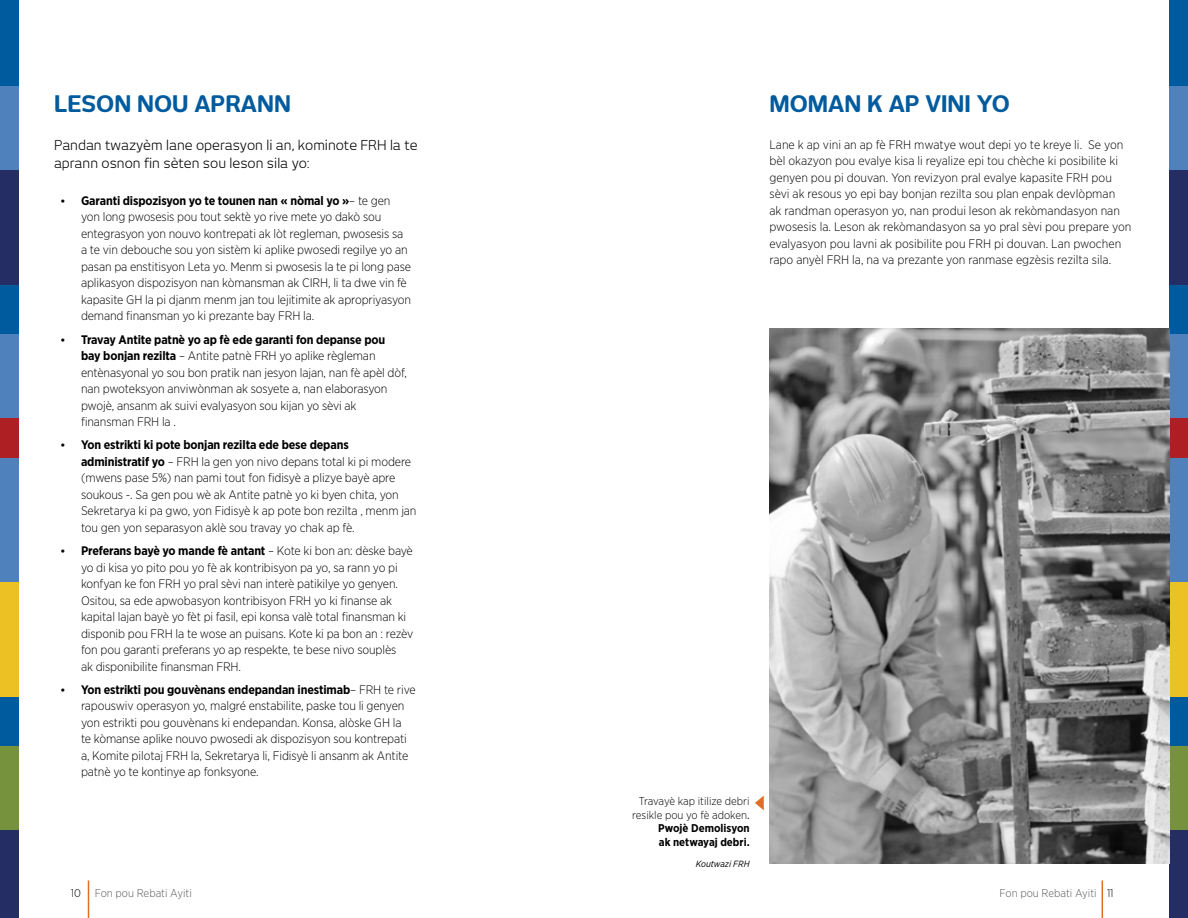
<style>
.page{position:relative;width:1188px;height:918px;background:#fff}
.page>*{position:absolute;margin:0;border:0;box-sizing:border-box;transform-origin:0 0}
.t1{font:700 22.5px "New June";color:#005b9e}
.t2{font:13.5px/18px "New June";color:#000}
.t3{font:300 12.3px/16.5px "Gotham Narrow";letter-spacing:-.01em;color:#000}
.t4{font:300 11.25px/14px "Gotham Narrow";color:#000;text-align:right}
.t5{font:300 11.25px "Gotham Narrow";color:#58595b}
.t6{font:italic 9px "Gotham Narrow";color:#000}
.s1{font-family:"Myriad Pro";font-weight:400;font-size:15px}
.s2{font-weight:700}
.s3{font-weight:400}
.s4{color:#000}
</style>
<div class="page">
<hr style="left:1102px;top:880px;width:1px;height:38px;background:#e26d25">
<hr style="left:88px;top:880px;width:1px;height:38px;background:#e26d25">
<div style="left:1170px;top:0;width:18px;height:88px;background:#005b9e"></div>
<div style="left:0;top:0;width:18px;height:88px;background:#005b9e"></div>
<div style="left:1170px;top:221px;width:18px;height:115px;background:#005b9e"></div>
<div style="left:0;top:221px;width:18px;height:115px;background:#005b9e"></div>
<div style="left:1170px;top:633px;width:18px;height:115px;background:#005b9e"></div>
<div style="left:0;top:633px;width:18px;height:115px;background:#005b9e"></div>
<div style="left:1170px;top:86px;width:18px;height:115px;background:#4f81bd"></div>
<div style="left:0;top:86px;width:18px;height:115px;background:#4f81bd"></div>
<div style="left:1170px;top:452px;width:18px;height:161px;background:#4f81bd"></div>
<div style="left:0;top:452px;width:18px;height:161px;background:#4f81bd"></div>
<div style="left:1170px;top:334px;width:18px;height:115px;background:#4f81bd"></div>
<div style="left:0;top:334px;width:18px;height:115px;background:#4f81bd"></div>
<div style="left:1170px;top:746px;width:18px;height:115px;background:#76923c"></div>
<div style="left:0;top:746px;width:18px;height:115px;background:#76923c"></div>
<div style="left:1170px;top:170px;width:18px;height:115px;background:#252d65"></div>
<div style="left:0;top:170px;width:18px;height:115px;background:#252d65"></div>
<div style="left:1170px;top:582px;width:18px;height:115px;background:#ecc124"></div>
<div style="left:0;top:582px;width:18px;height:115px;background:#ecc124"></div>
<div style="left:1170px;top:418px;width:18px;height:40px;background:#ad1f23"></div>
<div style="left:0;top:418px;width:18px;height:40px;background:#ad1f23"></div>
<div style="left:1170px;top:830px;width:18px;height:88px;background:#252d65"></div>
<div style="left:0;top:830px;width:18px;height:88px;background:#252d65"></div>
<svg style="left:755px;top:796px;width:9px;height:14px"></svg>
<img style="left:770px;top:329px;width:400px;height:535px">
<h1 class="t1" style="left:54px;top:90px;width:239px">LESON NOU APRANN</h1>
<p class="t2" style="left:54px;top:136px;width:365px">Pandan twazyèm lane operasyon li an, kominote FRH la te aprann osnon fin sèten sou leson sila yo:</p>
<p class="t3" style="left:81px;top:192px;width:332px;text-indent:-20px"><span class="s1">•</span> <span class="s2">Garanti dispozisyon yo te tounen nan « nòmal yo »</span>– te gen yon long pwosesis pou tout sektè yo rive mete yo dakò sou entegrasyon yon nouvo kontrepati ak lòt regleman, pwosesis sa a te vin debouche sou yon sistèm ki aplike pwosedi regilye yo an pasan pa enstitisyon Leta yo. Menm si pwosesis la te pi long pase aplikasyon dispozisyon nan kòmansman ak CIRH, li ta dwe vin fè kapasite GH la pi djanm menm jan tou lejitimite ak apropriyasyon demand finansman yo ki prezante bay FRH la.</p>
<p class="t3" style="left:81px;top:331px;width:327px;text-indent:-20px"><span class="s1">•</span> <span class="s2">Travay Antite patnè yo ap fè ede garanti fon depanse pou bay bonjan rezilta</span> – Antite patnè FRH yo aplike règleman entènasyonal yo sou bon pratik nan jesyon lajan, nan fè apèl dòf, nan pwoteksyon anviwònman ak sosyete a, nan elaborasyon pwojè, ansanm ak suivi evalyasyon sou kijan yo sèvi ak finansman FRH la .</p>
<p class="t3" style="left:81px;top:437px;width:337px;text-indent:-20px"><span class="s1">•</span> <span class="s2">Yon estrikti ki pote bonjan rezilta ede bese depans administratif yo</span> – FRH la gen yon nivo depans total ki pi modere (mwens pase 5%) nan pami tout fon fidisyè a plizye bayè apre soukous -. Sa gen pou wè ak Antite patnè yo ki byen chita, yon Sekretarya ki pa gwo, yon Fidisyè k ap pote bon rezilta , menm jan tou gen yon separasyon aklè sou travay yo chak ap fè.</p>
<p class="t3" style="left:81px;top:542px;width:334px;text-indent:-20px"><span class="s1">•</span> <span class="s2">Preferans bayè yo mande fè antant</span> – Kote ki bon an: dèske bayè yo di kisa yo pito pou yo fè ak kontribisyon pa yo, sa rann yo pi konfyan ke fon FRH yo pral sèvi nan interè patikilye yo genyen.<br>Ositou, sa ede apwobasyon kontribisyon FRH yo ki finanse ak kapital lajan bayè yo fèt pi fasil, epi konsa valè total finansman ki disponib pou FRH la te wose an puisans. Kote ki pa bon an : rezèv fon pou garanti preferans yo ap respekte, te bese nivo souplès<br>ak disponibilite finansman FRH.</p>
<p class="t3" style="left:81px;top:681px;width:336px;text-indent:-20px"><span class="s1">•</span> <span class="s2">Yon estrikti pou gouvènans endepandan inestimab</span>– FRH te rive rapouswiv operasyon yo, malgré enstabilite, paske tou li genyen yon estrikti pou gouvènans ki endepandan. Konsa, alòske GH la<br>te kòmanse aplike nouvo pwosedi ak dispozisyon sou kontrepati a, Komite pilotaj FRH la, Sekretarya li, Fidisyè li ansanm ak Antite patnè yo te kontinye ap fonksyone.</p>
<h1 class="t1" style="left:770px;top:90px;width:242px">MOMAN K AP VINI YO</h1>
<p class="t3" style="left:770px;top:136px;width:363px">Lane k ap vini an ap fè FRH mwatye wout depi yo te kreye li. Se yon bèl okazyon pou evalye kisa li reyalize epi tou chèche ki posibilite ki genyen pou pi douvan. Yon revizyon pral evalye kapasite FRH pou sèvi ak resous yo epi bay bonjan rezilta sou plan enpak devlòpman<br>ak randman operasyon yo, nan produi leson ak rekòmandasyon nan pwosesis la. Leson ak rekòmandasyon sa yo pral sèvi pou prepare yon evalyasyon pou lavni ak posibilite pou FRH pi douvan. Lan pwochen rapo anyèl FRH la, na va prezante yon ranmase egzèsis rezilta sila.</p>
<p class="t4" style="left:632px;top:793px;width:119px">Travayè kap itilize debri resikle pou yo fè adoken<span class="s3">.<br></span><span class="s2">Pwojè Demolisyon<br>ak netwayaj debri.</span></p>
<p class="t6" style="left:696px;top:858px;width:55px">Koutwazi FRH</p>
<p class="t5" style="left:71px;top:886px;width:123px"><span class="s4">10</span> Fon pou Rebati Ayiti</p>
<p class="t5" style="left:1000px;top:886px;width:116px">Fon pou Rebati Ayiti <span class="s4">11</span></p>
</div>
